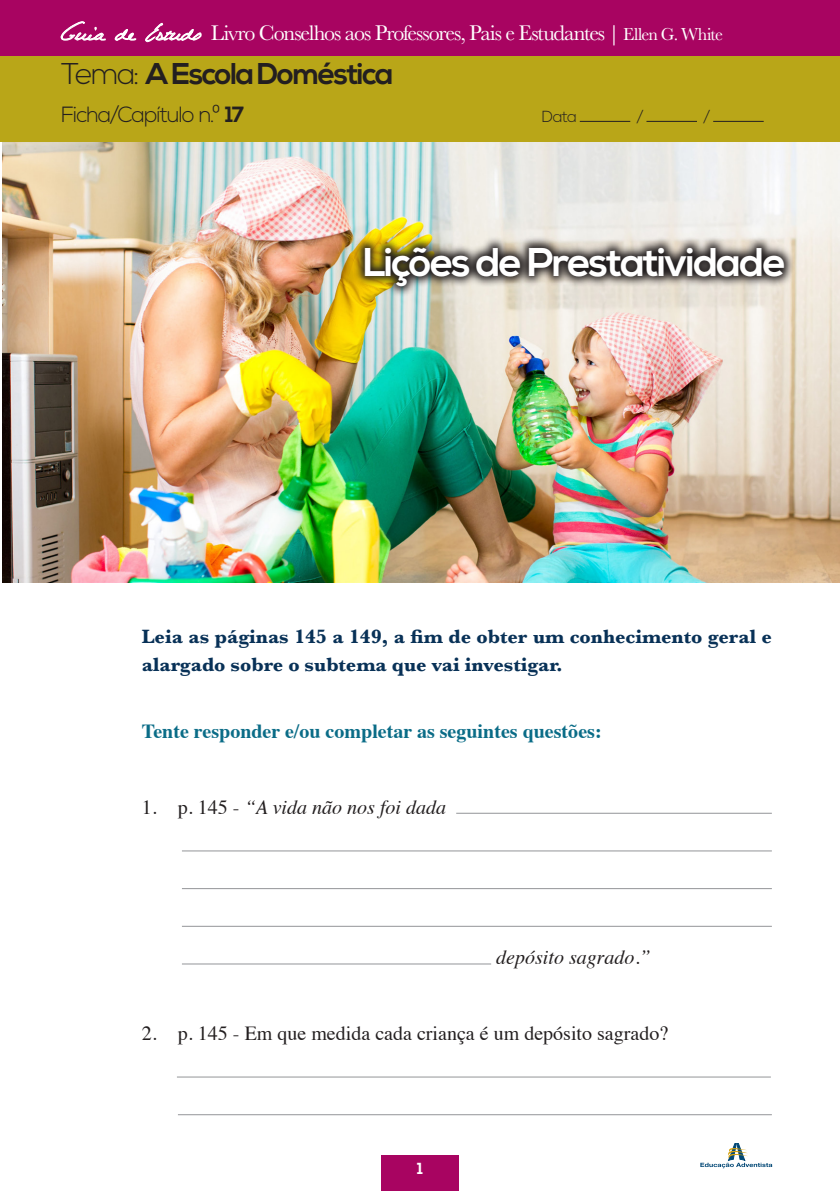
<style>
.page{position:relative;width:840px;height:1191px;background:#fff}
.page>*{position:absolute;margin:0;border:0;box-sizing:border-box;transform-origin:0 0}
.t1{font:700 40px "Nexa";letter-spacing:-.045em;color:#fff}
.t2{font:700 30px "Nexa";letter-spacing:-.05em;color:#231f20}
.t3{font:22px "Baskerville";letter-spacing:-.045em;color:#fff}
.t4{font:300 22px "Nexa";letter-spacing:-.045em;color:#231f20}
.t5{font:700 20px/28px "Baskerville";color:#083157}
.t6{font:20px "Times";color:#231f20}
.t7{font:700 20px "Times";color:#0a6c87}
.List_Paragraph{font:italic 20px "Times";color:#231f20}
.t8{font:300 16px "Nexa";color:#231f20}
.t9{font:700 16px "Nexa";color:#fff}
.s1{font-family:"Celine Dion Handwriting";font-size:24px}
.s2{font-size:18px}
.s3{font-weight:300}
.s4{font-weight:700}
.s5{font-style:normal}
</style>
<div class="page">
<div style="left:381px;top:1155px;width:77px;height:36px;background:#a80461"></div>
<img style="left:2px;top:142px;width:837px;height:440px">
<div style="left:0;top:0;width:839px;height:57px;background:#a80461"></div>
<div style="left:0;top:57px;width:839px;height:85px;background:#b9a618"></div>
<svg style="left:60px;top:21px;width:46px;height:20px"></svg>
<svg style="left:114px;top:29px;width:23px;height:12px"></svg>
<svg style="left:145px;top:23px;width:57px;height:20px"></svg>
<hr style="left:579px;top:121px;width:51px;height:1px;background:#231f20">
<hr style="left:646px;top:121px;width:50px;height:1px;background:#231f20">
<hr style="left:712px;top:121px;width:51px;height:1px;background:#231f20">
<svg style="left:353px;top:236px;width:442px;height:61px;background:#908977"></svg>
<svg style="left:700px;top:1143px;width:71px;height:25px"></svg>
<hr style="left:456px;top:812px;width:315px;height:1px;background:#939598">
<hr style="left:182px;top:850px;width:589px;height:1px;background:#939598">
<hr style="left:182px;top:888px;width:589px;height:1px;background:#939598">
<hr style="left:182px;top:925px;width:589px;height:1px;background:#939598">
<hr style="left:182px;top:963px;width:309px;height:1px;background:#939598">
<hr style="left:177px;top:1076px;width:593px;height:1px;background:#939598">
<hr style="left:178px;top:1114px;width:593px;height:1px;background:#939598">
<p class="t3" style="left:61px;top:19px;width:663px"><span class="s1">Guia de Estudo</span> Livro Conselhos aos Professores, Pais e Estudantes | <span class="s2">Ellen G. White</span></p>
<h2 class="t2" style="left:61px;top:56px;width:333px"><span class="s3">Tema:</span> A Escola Doméstica</h2>
<p class="t4" style="left:61px;top:102px;width:184px">Ficha/Capítulo n.º <span class="s4">17</span></p>
<p class="t8" style="left:541px;top:107px;width:37px">Data</p>
<p class="t8" style="left:636px;top:107px;width:8px">/</p>
<p class="t8" style="left:703px;top:107px;width:8px">/</p>
<h1 class="t1" style="left:363px;top:239px;width:424px">Lições de Prestatividade</h1>
<p class="t5" style="left:142px;top:622px;width:631px">Leia as páginas 145 a 149, a fim de obter um conhecimento geral e alargado sobre o subtema que vai investigar.</p>
<p class="t7" style="left:142px;top:712px;width:461px">Tente responder e/ou completar as seguintes questões:</p>
<p class="List_Paragraph" style="left:142px;top:789px;width:305px"><span class="s5">1. p. 145 -</span> “A vida não nos foi dada</p>
<p class="List_Paragraph" style="left:496px;top:940px;width:156px">depósito sagrado.”</p>
<p class="t6" style="left:142px;top:1014px;width:527px">2. p. 145 - Em que medida cada criança é um depósito sagrado?</p>
<p class="t9" style="left:417px;top:1159px;width:7px">1</p>
</div>
